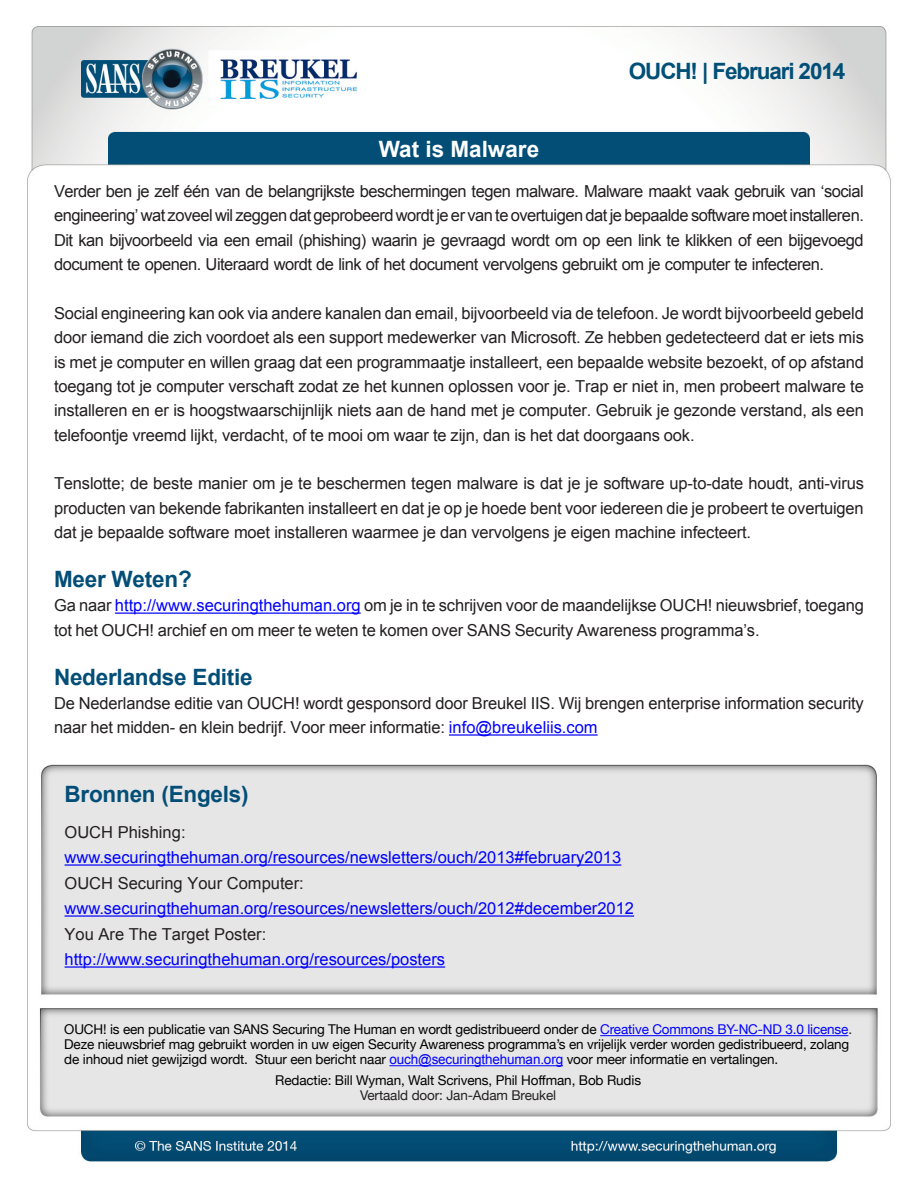
<style>
.page{position:relative;width:918px;height:1188px;background:#fff}
.page>*{position:absolute;margin:0;border:0;box-sizing:border-box;transform-origin:0 0}
.MainText{font:700 22.5px "Arial";letter-spacing:-.01em;color:#024e77}
.t1{font:700 22.5px "Arial";letter-spacing:-.05em;color:#004f77}
.t2{font:700 22.5px "Arial";color:#fff}
.MainText-2{font:16.5px/24.3px "Arial";letter-spacing:-.01em;color:#231f20;text-align:justify}
.t3{font:16.5px "Arial";color:#00f}
.t4{font:13.5px "Helvetica Neue";letter-spacing:-.01em;color:#000}
.t5{font:13.5px "Helvetica Neue";letter-spacing:-.01em;color:#231f20}
.s1{color:#00f}
.s2{color:#231f20}
.s3{font-family:"Arial";color:#00f}
</style>
<div class="page">
<img style="left:27px;top:26px;width:864px;height:1136px">
<hr style="left:115px;top:613px;width:246px;height:1px;background:#00f">
<hr style="left:449px;top:734px;width:149px;height:2px;background:#00f">
<hr style="left:600px;top:1035px;width:248px;height:1px;background:#00f">
<hr style="left:389px;top:1065px;width:174px;height:1px;background:#00f">
<hr style="left:65px;top:864px;width:556px;height:2px;background:#00f">
<hr style="left:65px;top:915px;width:569px;height:2px;background:#00f">
<hr style="left:65px;top:966px;width:380px;height:2px;background:#00f">
<h1 class="t2" style="left:379px;top:134px;width:162px">Wat is Malware</h1>
<h1 class="t1" style="left:629px;top:56px;width:218px">OUCH! | Februari 2014</h1>
<p class="MainText-2" style="left:54px;top:179px;width:811px">Verder ben je zelf één van de belangrijkste beschermingen tegen malware. Malware maakt vaak gebruik van ‘social engineering’ wat zoveel wil zeggen dat geprobeerd wordt je er van te overtuigen dat je bepaalde software moet installeren.<br>Dit kan bijvoorbeeld via een email (phishing) waarin je gevraagd wordt om op een link te klikken of een bijgevoegd document te openen. Uiteraard wordt de link of het document vervolgens gebruikt om je computer te infecteren.</p>
<p class="MainText-2" style="left:54px;top:301px;width:811px">Social engineering kan ook via andere kanalen dan email, bijvoorbeeld via de telefoon. Je wordt bijvoorbeeld gebeld door iemand die zich voordoet als een support medewerker van Microsoft. Ze hebben gedetecteerd dat er iets mis is met je computer en willen graag dat een programmaatje installeert, een bepaalde website bezoekt, of op afstand toegang tot je computer verschaft zodat ze het kunnen oplossen voor je. Trap er niet in, men probeert malware te installeren en er is hoogstwaarschijnlijk niets aan de hand met je computer. Gebruik je gezonde verstand, als een telefoontje vreemd lijkt, verdacht, of te mooi om waar te zijn, dan is het dat doorgaans ook.</p>
<p class="MainText-2" style="left:54px;top:472px;width:811px">Tenslotte; de beste manier om je te beschermen tegen malware is dat je je software up t o- -date houdt, anti-virus producten van bekende fabrikanten installeert en dat je op je hoede bent voor iedereen die je probeert te overtuigen dat je bepaalde software moet installeren waarmee je dan vervolgens je eigen machine infecteert.</p>
<p class="MainText" style="left:54px;top:564px;width:139px">Meer Weten?</p>
<p class="MainText-2" style="left:54px;top:594px;width:811px">Ga naar <span class="s1">http://www.securingthehuman.org</span> om je in te schrijven voor de maandelijkse OUCH! nieuwsbrief, toegang tot het OUCH! archief en om meer te weten te komen over SANS Security Awareness programma .s’</p>
<p class="MainText" style="left:54px;top:662px;width:200px">Nederlandse Editie</p>
<p class="MainText-2" style="left:54px;top:691px;width:811px">De Nederlandse editie van OUCH! wordt gesponsord door Breukel IIS. Wij brengen enterprise information security naar het midden- en klein bedrijf. Voor meer informatie: <span class="s1">info@breukeliis.com</span></p>
<p class="MainText" style="left:65px;top:779px;width:186px">Bronnen (Engels(</p>
<p class="MainText-2" style="left:65px;top:820px;width:123px">OUCH Phishing:</p>
<p class="t3" style="left:65px;top:847px;width:558px">www.securingthehuman.org/resources/newsletters/ouch/2013#february2013</p>
<p class="MainText-2" style="left:65px;top:871px;width:241px">OUCH Securing Your Computer:</p>
<p class="t3" style="left:65px;top:898px;width:571px">www.securingthehuman.org/resources/newsletters/ouch/2012#december2012</p>
<p class="MainText-2" style="left:65px;top:922px;width:203px">You Are The Target Poster:</p>
<p class="t3" style="left:65px;top:949px;width:382px">http://www.securingthehuman.org/resources/posters</p>
<p class="t4" style="left:64px;top:1020px;width:789px">OUCH! is een publicatie van SANS Securing The Human en wordt gedistribueerd onder de <span class="s1">Creative Commons BY-NC-ND 3.0 license</span><span class="s2">.</span></p>
<p class="t4" style="left:64px;top:1035px;width:787px">Deze nieuwsbrief mag gebruikt worden in uw eigen Security Awareness programma s’ en vrijelijk verder worden gedistribueerd, zolang</p>
<p class="t4" style="left:255px;top:1050px;width:525px">Stuur een bericht naar <span class="s3">ouch@securingthehuman.org</span> voor meer informatie en vertalingen.</p>
<p class="t4" style="left:64px;top:1050px;width:185px">de inhoud niet gewijzigd wordt.</p>
<p class="t4" style="left:275px;top:1071px;width:367px">Redactie: Bill Wyman, Walt Scrivens, Phil Hoffman, Bob Rudis</p>
<p class="t5" style="left:360px;top:1086px;width:198px">Vertaald door: Jan-Adam Breukel</p>
</div>
